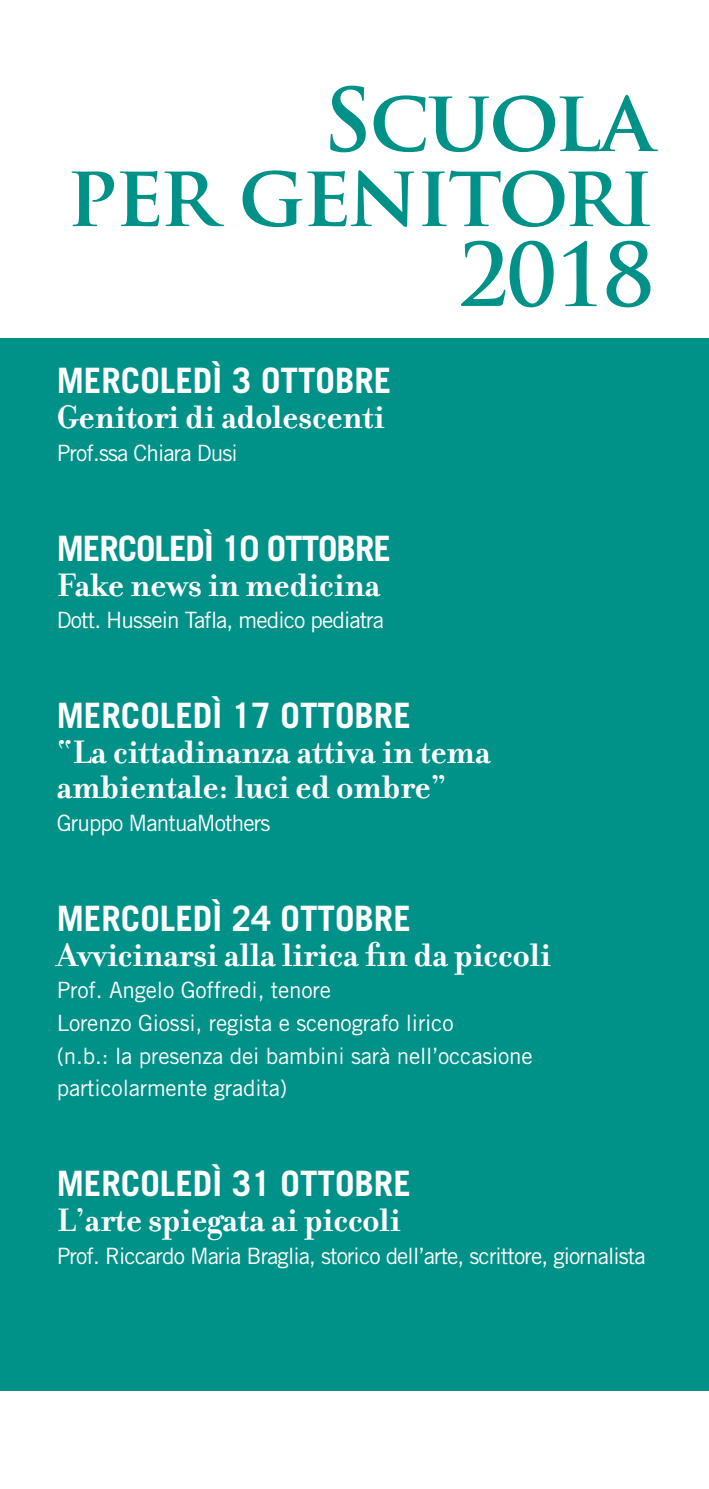
<style>
.page{position:relative;width:709px;height:1489px;background:#fff}
.page>*{position:absolute;margin:0;border:0;box-sizing:border-box;transform-origin:0 0}
.t1{font:700 85px/77.5px "Trajan Pro";letter-spacing:-.03em;color:#009188;text-align:right}
.t2{font:700 35px/35px "Filosofia";color:#fff}
.t3{font:700 35px "Trade Gothic LT Std";color:#fff}
.t4{font:700 35px "Trade Gothic LT Std";letter-spacing:-.03em;color:#fff}
.t5{font:22.5px "Trade Gothic LT Std";letter-spacing:-.04em;color:#fff}
.t6{font:22.5px/32.5px "Trade Gothic LT Std";letter-spacing:-.01em;color:#fff}
</style>
<div class="page">
<div style="left:0;top:338px;width:709px;height:1052px;background:#009188"></div>
<h1 class="t1" style="left:67px;top:82px;width:588px">SCUOLA<br>PER GENITORI<br>2018</h1>
<p class="t3" style="left:57px;top:359px;width:336px">MERCOLEDÌ 3 OTTOBRE</p>
<p class="t2" style="left:57px;top:400px;width:329px">Genitori di adolescenti</p>
<p class="t5" style="left:57px;top:439px;width:182px">Prof.ssa Chiara Dusi</p>
<p class="t4" style="left:57px;top:526px;width:336px">MERCOLEDÌ 10 OTTOBRE</p>
<p class="t2" style="left:57px;top:567px;width:325px">Fake news in medicina</p>
<p class="t5" style="left:57px;top:606px;width:329px">Dott. Hussein Tafla, medico pediatra</p>
<p class="t3" style="left:57px;top:694px;width:356px">MERCOLEDÌ 17 OTTOBRE</p>
<p class="t2" style="left:57px;top:735px;width:435px">“La cittadinanza attiva in tema ambientale: luci ed ombre”</p>
<p class="t5" style="left:57px;top:809px;width:215px">Gruppo MantuaMothers</p>
<p class="t3" style="left:57px;top:896px;width:356px">MERCOLEDÌ 24 OTTOBRE</p>
<p class="t2" style="left:57px;top:937px;width:495px">Avvicinarsi alla lirica fin da piccoli</p>
<p class="t6" style="left:57px;top:973px;width:477px">Prof. Angelo Goffredi, tenore<br>Lorenzo Giossi, regista e scenografo lirico<br>(n.b.: la presenza dei bambini sarà nell’occasione particolarmente gradita)</p>
<p class="t3" style="left:57px;top:1161px;width:356px">MERCOLEDÌ 31 OTTOBRE</p>
<p class="t2" style="left:57px;top:1202px;width:345px">L’arte spiegata ai piccoli</p>
<p class="t5" style="left:57px;top:1241px;width:590px">Prof. Riccardo Maria Braglia, storico dell’arte, scrittore, giornalista</p>
</div>
